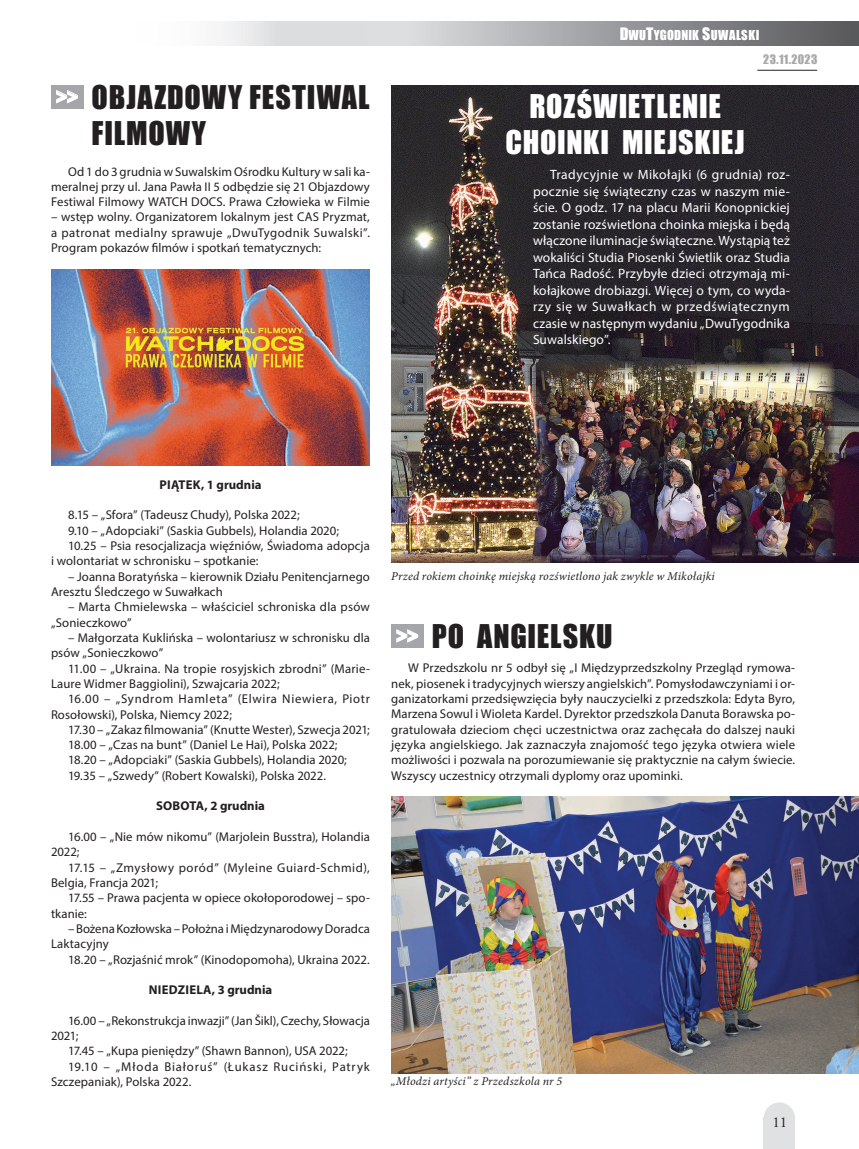
<style>
.page{position:relative;width:859px;height:1149px;background:#fff}
.page>*{position:absolute;margin:0;border:0;box-sizing:border-box;transform-origin:0 0}
.t1{font:30px/36px "Impact";letter-spacing:.035em;color:#231f20}
.t2{font:30px/36px "Impact";letter-spacing:.025em;color:#fff;text-align:center}
.t3{font:24.45px "Impact";color:#fff;scale:.87 1}
.t4{font:15px "Adobe Garamond Pro";color:#231f20}
.t5{font:13.5px/16.5px "Myriad Pro";letter-spacing:.005em;color:#fff;text-align:justify}
.t6{font:12.75px/15.3px "Myriad Pro";letter-spacing:.01em;color:#231f20}
.t7{font:12.75px/15.3px "Myriad Pro";letter-spacing:.045em;color:#231f20}
.t8{font:12.75px/15.3px "Myriad Pro";letter-spacing:.04em;color:#231f20}
.t9{font:700 12.75px "Myriad Pro";color:#231f20}
.t10{font:12.75px "Myriad Pro";letter-spacing:.06em;color:#231f20}
.t11{font:12.6px "Impact";letter-spacing:.015em;color:#fff}
.t12{font:italic 12px "Minion Pro";letter-spacing:.015em;color:#231f20}
.t13{font:12px "Impact";letter-spacing:.03em;color:#a8a9ad}
.s1{font-size:15.75px}
</style>
<div class="page">
<svg style="left:219px;top:21px;width:640px;height:25px;background:#acadb0"></svg>
<hr style="left:757px;top:70px;width:60px;height:1px;background:#231f20">
<div style="left:764px;top:1101px;width:31px;height:33px;background:#e0e1e3;border-radius:50%"></div>
<div style="left:764px;top:1117px;width:31px;height:31px;background:#e0e1e3"></div>
<img style="left:391px;top:85px;width:468px;height:477px">
<img style="left:533px;top:361px;width:301px;height:201px">
<img style="left:51px;top:269px;width:319px;height:196px">
<div style="left:51px;top:85px;width:32px;height:24px;background:#a5a6aa"></div>
<svg style="left:56px;top:90px;width:22px;height:13px"></svg>
<img style="left:391px;top:796px;width:467px;height:277px">
<div style="left:391px;top:624px;width:32px;height:24px;background:#a5a6aa"></div>
<svg style="left:397px;top:629px;width:21px;height:13px"></svg>
<h1 class="t1" style="left:92px;top:78px;width:279px">OBJAZDOWY FESTIWAL<br>FILMOWY</h1>
<p class="t6" style="left:51px;top:163px;width:320px;text-align:justify;text-indent:17px">Od 1 do 3 grudnia w Suwalskim Ośrodku Kultury w sali ka&shy;meralnej przy ul. Jana Pawła II 5 odbędzie się 21 Objazdowy Festiwal Filmowy WATCH DOCS. Prawa Człowieka w Filmie</p>
<p class="t6" style="left:51px;top:209px;width:320px;text-align:justify">– wstęp wolny. Organizatorem lokalnym jest CAS Pryzmat, a patronat medialny sprawuje „DwuTygodnik Suwalski”.<br>Program pokazów filmów i spotkań tematycznych:</p>
<h2 class="t3" style="left:56px;top:78px;width:27px">&gt;&gt;</h2>
<p class="t11" style="left:620px;top:26px;width:141px"><span class="s1">D</span>WU<span class="s1">T</span>YGODNIK <span class="s1">S</span>UWALSKI</p>
<h1 class="t2" style="left:505px;top:87px;width:241px">ROZŚWIETLENIE<br>CHOINKI MIEJSKIEJ</h1>
<p class="t13" style="left:763px;top:50px;width:56px">23.11.2023</p>
<p class="t5" style="left:533px;top:166px;width:258px;text-indent:17px">Tradycyjnie w Mikołajki (6 grudnia) roz&shy;pocznie się świąteczny czas w naszym mie&shy;ście. O godz. 17 na placu Marii Konopnickiej zostanie rozświetlona choinka miejska i będą włączone iluminacje świąteczne. Wystąpią też wokaliści Studia Piosenki Świetlik oraz Studia Tańca Radość. Przybyłe dzieci otrzymają mi&shy;kołajkowe drobiazgi. Więcej o tym, co wyda&shy;rzy się w Suwałkach w przedświątecznym czasie w następnym wydaniu „DwuTygodnika Suwalskiego”.</p>
<p class="t9" style="left:160px;top:476px;width:104px">PIĄTEK, 1 grudnia</p>
<p class="t6" style="left:68px;top:507px;width:233px">8.15 – „Sfora” (Tadeusz Chudy), Polska 2022;</p>
<p class="t6" style="left:68px;top:522px;width:272px">9.10 – „Adopciaki” (Saskia Gubbels), Holandia 2020;</p>
<p class="t6" style="left:68px;top:537px;width:303px">10.25 – Psia resocjalizacja więźniów, Świadoma adopcja</p>
<p class="t6" style="left:51px;top:553px;width:209px">i wolontariat w schronisku – spotkanie:</p>
<p class="t6" style="left:51px;top:568px;width:320px;text-indent:17px">– Joanna Boratyńska – kierownik Działu Penitencjarnego<br>Aresztu Śledczego w Suwałkach</p>
<p class="t6" style="left:51px;top:599px;width:320px;text-indent:17px">– Marta Chmielewska – właściciel schroniska dla psów „Sonieczkowo”</p>
<p class="t6" style="left:51px;top:629px;width:320px;text-indent:17px">– Małgorzata Kuklińska – wolontariusz w schronisku dla psów „Sonieczkowo”</p>
<p class="t6" style="left:51px;top:660px;width:320px;text-indent:17px">11.00 – „Ukraina. Na tropie rosyjskich zbrodni” (Marie-<br>Laure Widmer Baggiolini), Szwajcaria 2022;</p>
<p class="t7" style="left:51px;top:690px;width:320px;text-indent:17px">16.00 – „Syndrom Hamleta” (Elwira Niewiera, Piotr<br>Rosołowski), Polska, Niemcy 2022;</p>
<p class="t6" style="left:68px;top:721px;width:303px">17.30 – „Zakaz filmowania” (Knutte Wester), Szwecja 2021; 18.00 – „Czas na bunt” (Daniel Le Hai), Polska 2022;<br>18.20 – „Adopciaki” (Saskia Gubbels), Holandia 2020; 19.35 – „Szwedy” (Robert Kowalski), Polska 2022.</p>
<p class="t9" style="left:156px;top:797px;width:34px">SOBOTA</p>
<p class="t9" style="left:204px;top:797px;width:62px">, 2 grudnia</p>
<p class="t6" style="left:51px;top:828px;width:320px;text-indent:17px">16.00 – „Nie mów nikomu” (Marjolein Busstra), Holandia<br>2022;</p>
<p class="t8" style="left:51px;top:859px;width:320px;text-indent:17px">17.15 – „Zmysłowy poród” (Myleine Guiard-Schmid),<br>Belgia, Francja 2021;</p>
<p class="t6" style="left:51px;top:889px;width:320px;text-indent:17px">17.55 – Prawa pacjenta w opiece okołoporodowej – spo&shy;tkanie:</p>
<p class="t6" style="left:51px;top:920px;width:320px;text-indent:17px">– Bożena Kozłowska – Położna i Międzynarodowy Doradca<br>Laktacyjny</p>
<p class="t6" style="left:68px;top:951px;width:303px">18.20 – „Rozjaśnić mrok” (Kinodopomoha), Ukraina 2022.</p>
<p class="t9" style="left:149px;top:981px;width:8px">NIEDZIELA</p>
<p class="t9" style="left:212px;top:981px;width:62px">, 3 grudnia</p>
<p class="t6" style="left:68px;top:1012px;width:303px">16.00 – „Rekonstrukcja inwazji” (Jan Šikl), Czechy, Słowacja</p>
<p class="t6" style="left:51px;top:1027px;width:29px">2021;</p>
<p class="t6" style="left:68px;top:1042px;width:281px">17.45 – „Kupa pieniędzy” (Shawn Bannon), USA 2022;</p>
<p class="t10" style="left:68px;top:1058px;width:303px">19.10 – „Młoda Białoruś” (Łukasz Ruciński, Patryk</p>
<p class="t6" style="left:51px;top:1073px;width:142px">Szczepaniak), Polska 2022.</p>
<p class="t12" style="left:391px;top:568px;width:325px">Przed rokiem choinkę miejską rozświetlono jak zwykle w Mikołajki</p>
<h1 class="t1" style="left:432px;top:617px;width:182px">PO ANGIELSKU</h1>
<p class="t6" style="left:391px;top:660px;width:405px;text-align:justify;text-indent:17px">W Przedszkolu nr 5 odbył się „I Międzyprzedszkolny Przegląd rymowa&shy;nek, piosenek i tradycyjnych wierszy angielskich”. Pomysłodawczyniami i or&shy;ganizatorkami przedsięwzięcia były nauczycielki z przedszkola: Edyta Byro, Marzena Sowul i Wioleta Kardel. Dyrektor przedszkola Danuta Borawska po&shy;gratulowała dzieciom chęci uczestnictwa oraz zachęcała do dalszej nauki języka angielskiego. Jak zaznaczyła znajomość tego języka otwiera wiele możliwości i pozwala na porozumiewanie się praktycznie na całym świecie.<br>Wszyscy uczestnicy otrzymali dyplomy oraz upominki.</p>
<h2 class="t3" style="left:396px;top:617px;width:27px">&gt;&gt;</h2>
<p class="t12" style="left:391px;top:1072px;width:173px">„Młodzi artyści” z Przedszkola nr 5</p>
<p class="t4" style="left:772px;top:1113px;width:16px">11</p>
</div>
